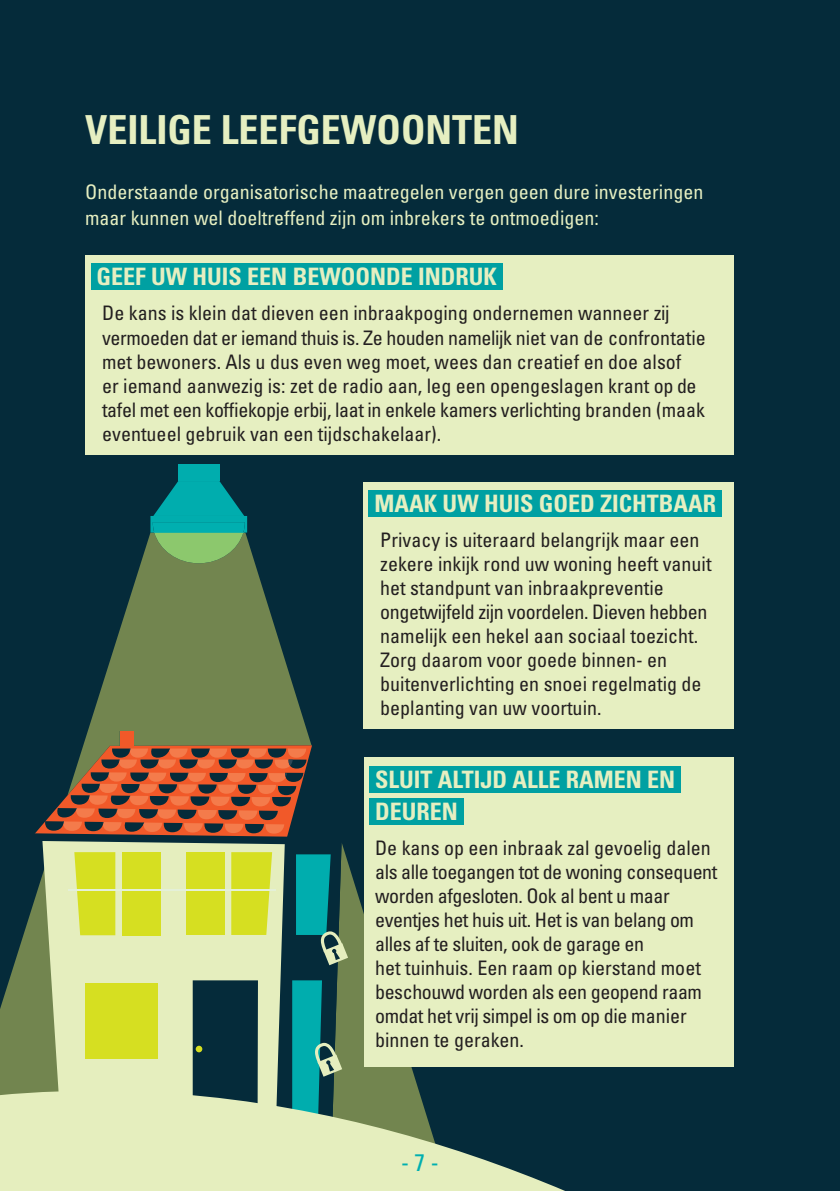
<style>
.page{position:relative;width:840px;height:1191px;background:#fff}
.page>*{position:absolute;margin:0;border:0;box-sizing:border-box;transform-origin:0 0}
.t1{font:700 condensed 40px "Univers";color:#e6efc1}
.t2{font:700 condensed 24px/32px "Univers";color:#e6efc1}
.t3{font:condensed 24px "Univers";color:#00afb0}
.t4{font:condensed 20px/24px "Univers";color:#231f20}
.t5{font:condensed 20px/24px "Univers";letter-spacing:-.02em;color:#231f20}
.t6{font:condensed 20px/26px "Univers";color:#e6efc1}
</style>
<div class="page">
<div style="left:0;top:0;width:839px;height:1191px;background:#052b3a"></div>
<svg style="left:36px;top:534px;width:322px;height:360px"></svg>
<svg style="left:285px;top:745px;width:56px;height:149px"></svg>
<div style="left:120px;top:731px;width:13px;height:22px;background:#f15929"></div>
<div style="left:42px;top:844px;width:243px;height:50px;background:#e5eebe"></div>
<svg style="left:74px;top:852px;width:41px;height:42px;background:#d7e02c"></svg>
<div style="left:122px;top:852px;width:39px;height:83px;background:#d6df21"></div>
<svg style="left:231px;top:852px;width:41px;height:42px;background:#d6e02b"></svg>
<div style="left:186px;top:852px;width:38px;height:83px;background:#d6df21"></div>
<hr style="left:68px;top:889px;width:208px;height:1px;background:#e4f0d8">
<svg style="left:34px;top:745px;width:278px;height:99px"></svg>
<svg style="left:0;top:894px;width:734px;height:297px"></svg>
<div style="left:178px;top:464px;width:41px;height:17px;background:#00adae"></div>
<svg style="left:150px;top:481px;width:97px;height:82px;background:#309c82"></svg>
<svg style="left:292px;top:980px;width:50px;height:145px"></svg>
<svg style="left:296px;top:854px;width:52px;height:111px"></svg>
<div style="left:85px;top:255px;width:647px;height:200px;background:#e6efc1"></div>
<div style="left:91px;top:264px;width:411px;height:26px;background:#00a0a2"></div>
<div style="left:363px;top:482px;width:370px;height:247px;background:#e6efc1"></div>
<div style="left:369px;top:491px;width:352px;height:26px;background:#00a0a2"></div>
<div style="left:363px;top:757px;width:369px;height:310px;background:#e6efc1"></div>
<div style="left:369px;top:766px;width:311px;height:26px;background:#00a0a2"></div>
<div style="left:369px;top:798px;width:94px;height:26px;background:#00a0a2"></div>
<h1 class="t1" style="left:85px;top:106px;width:435px">VEILIGE LEEFGEWOONTEN</h1>
<p class="t6" style="left:85px;top:178px;width:619px">Onderstaande organisatorische maatregelen vergen geen dure investeringen maar kunnen wel doeltreffend zijn om inbrekers te ontmoedigen:</p>
<p class="t2" style="left:96px;top:260px;width:402px">GEEF UW HUIS EEN BEWOONDE INDRUK</p>
<p class="t4" style="left:102px;top:301px;width:605px">De kans is klein dat dieven een inbraakpoging ondernemen wanneer zij vermoeden dat er iemand thuis is. Ze houden namelijk niet van de confrontatie met bewoners. Als u dus even weg moet, wees dan creatief en doe alsof<br>er iemand aanwezig is: zet de radio aan, leg een opengeslagen krant op de tafel met een koffiekopje erbij, laat in enkele kamers verlichting branden (maak eventueel gebruik van een tijdschakelaar).</p>
<p class="t2" style="left:374px;top:487px;width:343px">MAAK UW HUIS GOED ZICHTBAAR</p>
<p class="t4" style="left:380px;top:528px;width:333px">Privacy is uiteraard belangrijk maar een zekere inkijk rond uw woning heeft vanuit het standpunt van inbraakpreventie ongetwijfeld zijn voordelen. Dieven hebben namelijk een hekel aan sociaal toezicht.<br>Zorg daarom voor goede binnen- en buitenverlichting en snoei regelmatig de beplanting van uw voortuin.</p>
<p class="t2" style="left:375px;top:762px;width:301px">SLUIT ALTIJD ALLE RAMEN EN<br>DEUREN</p>
<p class="t5" style="left:375px;top:835px;width:344px">De kans op een inbraak zal gevoelig dalen als alle toegangen tot de woning consequent worden afgesloten. Ook al bent u maar eventjes het huis uit. Het is van belang om alles af te sluiten, ook de garage en<br>het tuinhuis. Een raam op kierstand moet beschouwd worden als een geopend raam omdat het vrij simpel is om op die manier binnen te geraken.</p>
<p class="t3" style="left:401px;top:1147px;width:39px">- 7 -</p>
</div>
